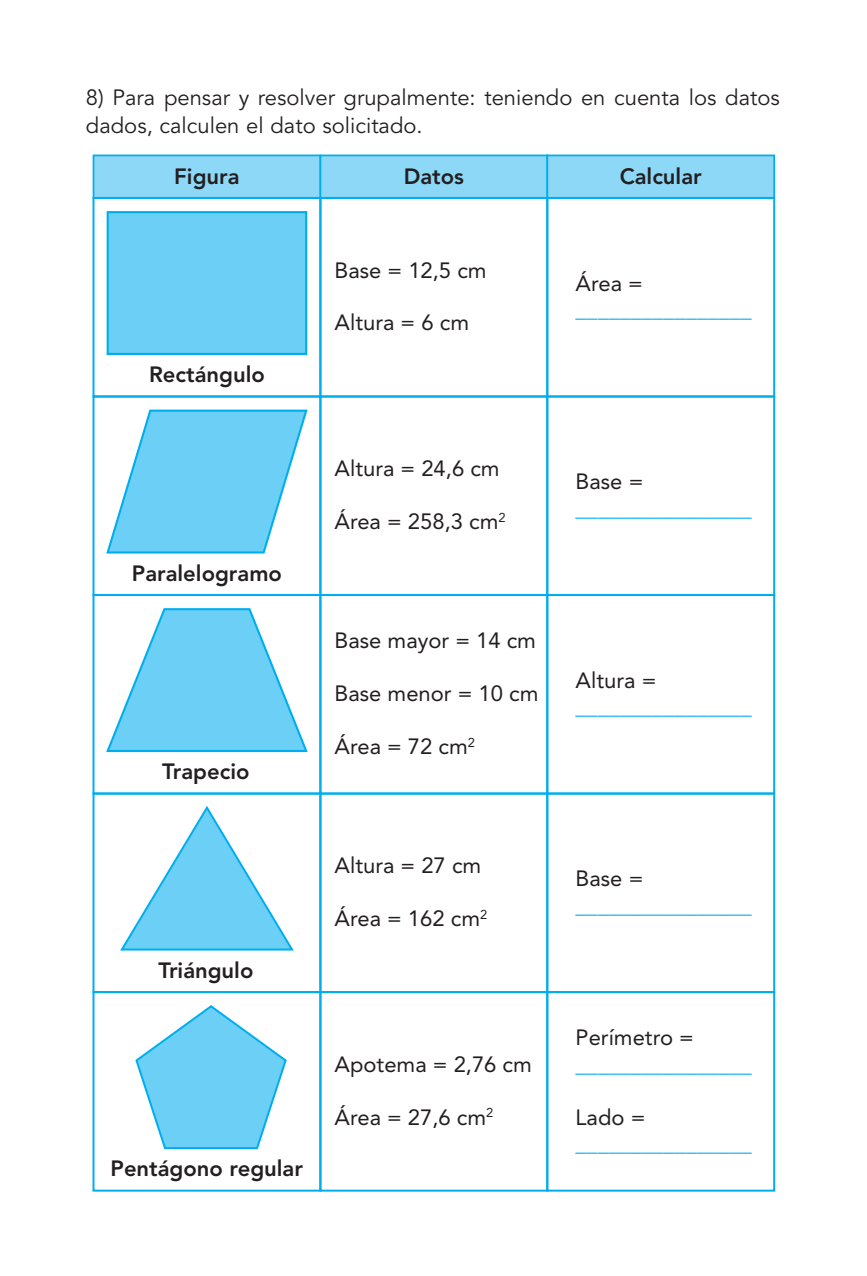
<style>
.page{position:relative;width:867px;height:1276px;background:#fff}
.page>*{position:absolute;margin:0;border:0;box-sizing:border-box;transform-origin:0 0}
.t1{font:22px "Avenir";color:#231f20}
.t2{font:22px "Avenir";color:#00aeef}
.t3{font:22px/28px "Avenir";color:#231f20}
.t4{font:800 22px "Avenir";color:#231f20}
</style>
<div class="page">
<div style="left:108px;top:212px;width:198px;height:142px;background:#6bcff6"></div>
<div style="left:107px;top:211px;width:200px;height:144px;border:2px solid #00aeef"></div>
<svg style="left:106px;top:409px;width:202px;height:145px"></svg>
<svg style="left:106px;top:608px;width:202px;height:145px"></svg>
<svg style="left:120px;top:806px;width:174px;height:145px"></svg>
<svg style="left:135px;top:1005px;width:152px;height:145px"></svg>
<div style="left:93px;top:155px;width:227px;height:43px;background:#8dd7f7"></div>
<div style="left:93px;top:154px;width:228px;height:45px;border:2px solid #00aeef"></div>
<div style="left:92px;top:197px;width:229px;height:200px;border:2px solid #00aeef"></div>
<div style="left:320px;top:155px;width:227px;height:43px;background:#8dd7f7"></div>
<div style="left:319px;top:154px;width:229px;height:45px;border:2px solid #00aeef"></div>
<div style="left:319px;top:197px;width:229px;height:200px;border:2px solid #00aeef"></div>
<div style="left:547px;top:155px;width:227px;height:43px;background:#8dd7f7"></div>
<div style="left:546px;top:154px;width:229px;height:45px;border:2px solid #00aeef"></div>
<div style="left:546px;top:197px;width:229px;height:200px;border:2px solid #00aeef"></div>
<div style="left:92px;top:395px;width:229px;height:201px;border:2px solid #00aeef"></div>
<div style="left:319px;top:395px;width:229px;height:201px;border:2px solid #00aeef"></div>
<div style="left:546px;top:395px;width:229px;height:201px;border:2px solid #00aeef"></div>
<div style="left:92px;top:594px;width:229px;height:200px;border:2px solid #00aeef"></div>
<div style="left:319px;top:594px;width:229px;height:200px;border:2px solid #00aeef"></div>
<div style="left:546px;top:594px;width:229px;height:200px;border:2px solid #00aeef"></div>
<div style="left:92px;top:792px;width:229px;height:201px;border:2px solid #00aeef"></div>
<div style="left:319px;top:792px;width:229px;height:201px;border:2px solid #00aeef"></div>
<div style="left:546px;top:792px;width:229px;height:201px;border:2px solid #00aeef"></div>
<div style="left:92px;top:991px;width:229px;height:200px;border:2px solid #00aeef"></div>
<div style="left:319px;top:991px;width:229px;height:200px;border:2px solid #00aeef"></div>
<div style="left:546px;top:991px;width:229px;height:200px;border:2px solid #00aeef"></div>
<p class="t3" style="left:86px;top:85px;width:695px">8) Pa ra pen sar y re sol ver gru pal men te: te nien do en cuen ta los da tos da dos, cal cu len el da to so li ci ta do.</p>
<p class="t4" style="left:174px;top:167px;width:67px">Figura</p>
<p class="t4" style="left:403px;top:167px;width:62px">Datos</p>
<p class="t4" style="left:619px;top:167px;width:83px">Calcular</p>
<p class="t4" style="left:149px;top:365px;width:117px">Rectángulo</p>
<p class="t4" style="left:132px;top:564px;width:151px">Paralelogramo</p>
<p class="t4" style="left:162px;top:762px;width:89px">Trapecio</p>
<p class="t4" style="left:158px;top:961px;width:96px">Triángulo</p>
<p class="t4" style="left:110px;top:1159px;width:194px">Pentágono regular</p>
<p class="t1" style="left:334px;top:261px;width:154px">Base = 12,5 cm</p>
<p class="t1" style="left:334px;top:314px;width:136px">Altura = 6 cm</p>
<p class="t1" style="left:334px;top:459px;width:167px">Altura = 24,6 cm</p>
<p class="t1" style="left:334px;top:512px;width:173px">Área = 258,3 cm<sup>2</sup></p>
<p class="t1" style="left:334px;top:631px;width:203px">Base mayor = 14 cm</p>
<p class="t1" style="left:334px;top:684px;width:205px">Base menor = 10 cm</p>
<p class="t1" style="left:334px;top:737px;width:142px">Área = 72 cm<sup>2</sup></p>
<p class="t1" style="left:334px;top:856px;width:148px">Altura = 27 cm</p>
<p class="t1" style="left:334px;top:909px;width:154px">Área = 162 cm<sup>2</sup></p>
<p class="t1" style="left:334px;top:1054px;width:199px">Apotema = 2,76 cm</p>
<p class="t1" style="left:334px;top:1107px;width:160px">Área = 27,6 cm<sup>2</sup></p>
<p class="t1" style="left:575px;top:274px;width:69px">Área =</p>
<p class="t2" style="left:575px;top:300px;width:177px">________________</p>
<p class="t1" style="left:575px;top:472px;width:69px">Base =</p>
<p class="t2" style="left:575px;top:499px;width:177px">________________</p>
<p class="t1" style="left:575px;top:671px;width:82px">Altura =</p>
<p class="t2" style="left:575px;top:697px;width:177px">________________</p>
<p class="t1" style="left:575px;top:869px;width:69px">Base =</p>
<p class="t2" style="left:575px;top:896px;width:177px">________________</p>
<p class="t1" style="left:575px;top:1028px;width:120px">Perímetro =</p>
<p class="t2" style="left:575px;top:1054px;width:177px">________________</p>
<p class="t1" style="left:575px;top:1107px;width:71px">Lado =</p>
<p class="t2" style="left:575px;top:1134px;width:177px">________________</p>
</div>
